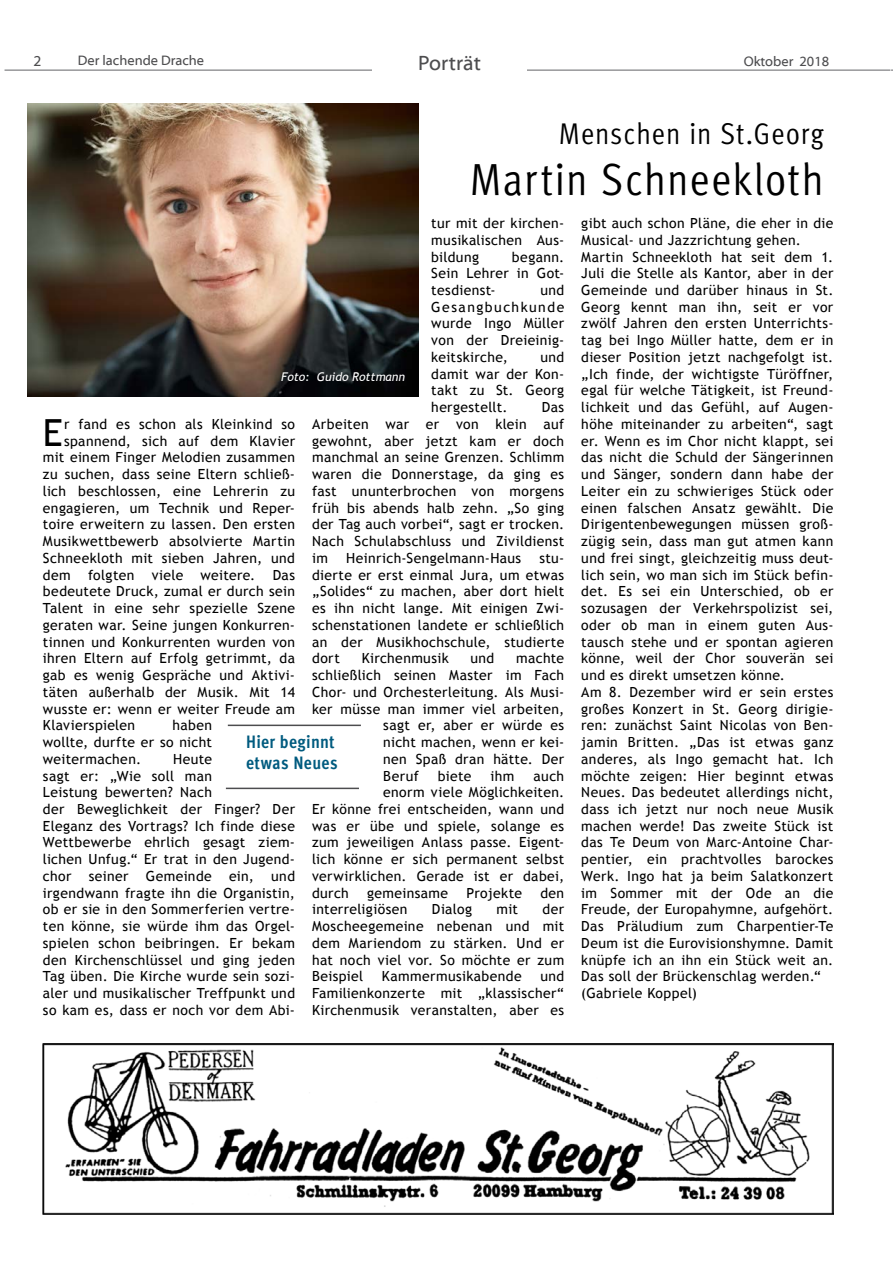
<style>
.page{position:relative;width:893px;height:1263px;background:#fff}
.page>*{position:absolute;margin:0;border:0;box-sizing:border-box;transform-origin:0 0}
.t1{font:45px "Meta Pro Cond Norm Regular";letter-spacing:.035em;color:#000}
.t2{font:37.35px "Trebuchet MS";color:#000}
.t3{font:30px "Meta Pro Cond Norm Regular";letter-spacing:.035em;color:#000}
.t4{font:21px "Myriad Web Pro";color:#4d4d4f}
.t5{font:700 condensed 18px/21px "Meta Pro";letter-spacing:.02em;color:#005b7f}
.t6{font:15px "Myriad Web Pro";color:#4d4d4f}
.t7{font:13.95px/16.8px "Trebuchet MS";letter-spacing:.025em;color:#000;text-align:justify}
.t8{font:13.95px "Myriad Web Pro";color:#4d4d4f}
.t9{font:italic 12px "Trebuchet MS";color:#fff}
</style>
<div class="page">
<hr style="left:5px;top:69px;width:885px;height:2px;background:#696a6c">
<img style="left:28px;top:104px;width:390px;height:292px">
<div style="left:372px;top:49px;width:154px;height:26px;background:#fff"></div>
<img style="left:43px;top:1044px;width:790px;height:170px">
<hr style="left:228px;top:725px;width:133px;height:1px;background:#4d4d4f">
<hr style="left:226px;top:788px;width:133px;height:1px;background:#4d4d4f">
<p class="t6" style="left:33px;top:53px;width:9px">2</p>
<p class="t8" style="left:78px;top:53px;width:128px">Der lachende Drache</p>
<p class="t8" style="left:744px;top:54px;width:87px">Oktober 2018</p>
<h3 class="t4" style="left:418px;top:52px;width:64px">Porträt</h3>
<h3 class="t3" style="left:559px;top:112px;width:266px">Menschen in St.Georg</h3>
<h1 class="t1" style="left:470px;top:146px;width:355px">Martin Schneekloth</h1>
<p class="t7" style="left:431px;top:215px;width:134px">tur mit der kirchen&shy;musikalischen Aus&shy;bildung</p>
<p class="t7" style="left:431px;top:248px;width:134px;text-indent:81px">begann.<br>Sein Lehrer in Got&shy;tesdienst-</p>
<p class="t7" style="left:431px;top:282px;width:134px;text-indent:109px">und Gesangbuchkunde wurde Ingo Müller von der Dreieinig&shy;keitskirche,</p>
<p class="t7" style="left:431px;top:348px;width:134px;text-indent:109px">und damit war der Kon&shy;takt zu St. Georg hergestellt.</p>
<p class="t9" style="left:281px;top:370px;width:125px">Foto: Guido Rottmann</p>
<p class="t7" style="left:312px;top:399px;width:254px;text-indent:230px">Das Arbeiten war er von klein auf gewohnt, aber jetzt kam er doch manchmal an seine Grenzen. Schlimm waren die Donnerstage, da ging es fast ununterbrochen von morgens früh bis abends halb zehn. „So ging der Tag auch vorbei“, sagt er trocken.<br>Nach Schulabschluss und Zivildienst im</p>
<h2 class="t2" style="left:43px;top:409px;width:22px">E</h2>
<p class="t7" style="left:64px;top:415px;width:233px">r fand es schon als Kleinkind so</p>
<p class="t7" style="left:64px;top:432px;width:233px">spannend, sich auf dem Klavier</p>
<p class="t7" style="left:43px;top:449px;width:254px">mit einem Finger Melodien zusammen</p>
<p class="t7" style="left:43px;top:466px;width:254px">zu suchen, dass seine Eltern schließ-</p>
<p class="t7" style="left:43px;top:482px;width:254px">lich beschlossen, eine Lehrerin zu</p>
<p class="t7" style="left:43px;top:499px;width:254px">engagieren, um Technik und Reper-</p>
<p class="t7" style="left:43px;top:516px;width:254px">toire erweitern zu lassen. Den ersten</p>
<p class="t7" style="left:43px;top:533px;width:254px">Musikwettbewerb absolvierte Martin</p>
<p class="t7" style="left:43px;top:549px;width:254px">Schneekloth mit sieben Jahren, und</p>
<p class="t7" style="left:43px;top:566px;width:254px">dem folgten viele weitere. Das</p>
<p class="t7" style="left:43px;top:583px;width:254px">bedeutete Druck, zumal er durch sein</p>
<p class="t7" style="left:43px;top:600px;width:254px">Talent in eine sehr spezielle Szene</p>
<p class="t7" style="left:43px;top:616px;width:254px">geraten war. Seine jungen Konkurren-</p>
<p class="t7" style="left:43px;top:633px;width:254px">tinnen und Konkurrenten wurden von</p>
<p class="t7" style="left:43px;top:650px;width:254px">ihren Eltern auf Erfolg getrimmt, da</p>
<p class="t7" style="left:43px;top:667px;width:254px">gab es wenig Gespräche und Aktivi-</p>
<p class="t7" style="left:43px;top:683px;width:254px">täten außerhalb der Musik. Mit 14</p>
<p class="t7" style="left:43px;top:700px;width:254px">wusste er: wenn er weiter Freude am</p>
<p class="t7" style="left:43px;top:717px;width:94px">Klavierspielen</p>
<p class="t7" style="left:346px;top:549px;width:177px">Heinrich-Sengelmann-Haus</p>
<p class="t7" style="left:312px;top:549px;width:254px;text-indent:227px">stu&shy;dierte er erst einmal Jura, um etwas „Solides“ zu machen, aber dort hielt es ihn nicht lange. Mit einigen Zwi&shy;schenstationen landete er schließlich an der Musikhochschule, studierte dort</p>
<p class="t7" style="left:362px;top:650px;width:88px">Kirchenmusik</p>
<p class="t7" style="left:471px;top:650px;width:25px">und</p>
<p class="t7" style="left:516px;top:650px;width:50px">machte</p>
<p class="t7" style="left:312px;top:667px;width:254px">schließlich seinen Master im Fach</p>
<p class="t7" style="left:312px;top:683px;width:254px">Chor- und Orchesterleitung. Als Musi-</p>
<p class="t7" style="left:312px;top:700px;width:254px">ker müsse man immer viel arbeiten,</p>
<p class="t7" style="left:383px;top:717px;width:183px">sagt er, aber er würde es</p>
<p class="t7" style="left:383px;top:733px;width:183px">nicht machen, wenn er kei-</p>
<p class="t7" style="left:383px;top:750px;width:182px">nen Spaß dran hätte. Der</p>
<p class="t7" style="left:383px;top:767px;width:37px">Beruf</p>
<p class="t7" style="left:438px;top:767px;width:35px">biete</p>
<p class="t7" style="left:491px;top:767px;width:25px">ihm</p>
<p class="t7" style="left:534px;top:767px;width:32px">auch</p>
<p class="t7" style="left:383px;top:784px;width:182px">enorm viele Möglichkeiten.</p>
<p class="t7" style="left:312px;top:800px;width:254px">Er könne frei entscheiden, wann und</p>
<p class="t7" style="left:312px;top:817px;width:254px">was er übe und spiele, solange es</p>
<p class="t7" style="left:312px;top:834px;width:254px">zum jeweiligen Anlass passe. Eigent-</p>
<p class="t7" style="left:312px;top:851px;width:254px">lich könne er sich permanent selbst</p>
<p class="t7" style="left:312px;top:867px;width:254px">verwirklichen. Gerade ist er dabei,</p>
<p class="t7" style="left:312px;top:884px;width:38px">durch</p>
<p class="t7" style="left:367px;top:884px;width:83px">gemeinsame</p>
<p class="t7" style="left:466px;top:884px;width:57px">Projekte</p>
<p class="t7" style="left:540px;top:884px;width:25px">den</p>
<p class="t7" style="left:312px;top:901px;width:97px">interreligiösen</p>
<p class="t7" style="left:432px;top:901px;width:42px">Dialog</p>
<p class="t7" style="left:497px;top:901px;width:23px">mit</p>
<p class="t7" style="left:43px;top:717px;width:171px;text-indent:130px">haben wollte, durfte er so nicht weitermachen.</p>
<p class="t5" style="left:246px;top:729px;width:93px">Hier beginnt etwas Neues</p>
<p class="t7" style="left:43px;top:750px;width:254px;text-align:left;text-indent:130px">Heute<br>sagt er: „Wie soll man<br>Leistung bewerten? Nach<br>der Beweglichkeit der Finger? Der<br>Eleganz des Vortrags? Ich finde diese<br>Wettbewerbe ehrlich gesagt ziem&shy;lichen Unfug.“ Er trat in den Jugend&shy;chor seiner Gemeinde ein, und irgendwann fragte ihn die Organistin, ob er sie in den Sommerferien vertre&shy;ten könne, sie würde ihm das Orgel&shy;spielen schon beibringen. Er bekam den Kirchenschlüssel und ging jeden<br>Tag üben. Die Kirche wurde sein sozi&shy;aler und musikalischer Treffpunkt und so kam es, dass er noch vor dem Abi-</p>
<p class="t7" style="left:312px;top:901px;width:254px;text-indent:230px">der Moscheegemeine nebenan und mit dem Mariendom zu stärken. Und er hat noch viel vor. So möchte er zum Beispiel</p>
<p class="t7" style="left:312px;top:968px;width:254px;text-indent:228px">und Familienkonzerte mit „klassischer“ Kirchenmusik veranstalten, aber es</p>
<p class="t7" style="left:382px;top:968px;width:141px">Kammermusikabende</p>
<p class="t7" style="left:581px;top:215px;width:254px;text-align:left">gibt auch schon Pläne, die eher in die Musical- und Jazzrichtung gehen.<br>Martin Schneekloth hat seit dem 1.<br>Juli die Stelle als Kantor, aber in der Gemeinde und darüber hinaus in St.<br>Georg kennt man ihn, seit er vor zwölf Jahren den ersten Unterrichts&shy;tag bei Ingo Müller hatte, dem er in dieser Position jetzt nachgefolgt ist. „Ich finde, der wichtigste Türöffner, egal für welche Tätigkeit, ist Freund&shy;lichkeit und das Gefühl, auf Augen&shy;höhe miteinander zu arbeiten“, sagt er. Wenn es im Chor nicht klappt, sei das nicht die Schuld der Sängerinnen und Sänger, sondern dann habe der Leiter ein zu schwieriges Stück oder einen falschen Ansatz gewählt. Die Dirigentenbewegungen müssen groß&shy;zügig sein, dass man gut atmen kann und frei singt, gleichzeitig muss deut&shy;lich sein, wo man sich im Stück befin&shy;det. Es sei ein Unterschied, ob er sozusagen der Verkehrspolizist sei, oder ob man in einem guten Aus&shy;tausch stehe und er spontan agieren könne, weil der Chor souverän sei und es direkt umsetzen könne.<br>Am 8. Dezember wird er sein erstes großes Konzert in St. Georg dirigie&shy;ren: zunächst Saint Nicolas von Ben&shy;jamin Britten. „Das ist etwas ganz anderes, als Ingo gemacht hat. Ich möchte zeigen: Hier beginnt etwas Neues. Das bedeutet allerdings nicht, dass ich jetzt nur noch neue Musik machen werde! Das zweite Stück ist das Te Deum von Marc-Antoine Char&shy;pentier, ein prachtvolles barockes Werk. Ingo hat ja beim Salatkonzert im Sommer mit der Ode an die Freude, der Europahymne, aufgehört.<br>Das Präludium zum Charpentier-Te Deum ist die Eurovisionshymne. Damit knüpfe ich an ihn ein Stück weit an.<br>Das soll der Brückenschlag werden.“ (Gabriele Koppel)</p>
</div>
